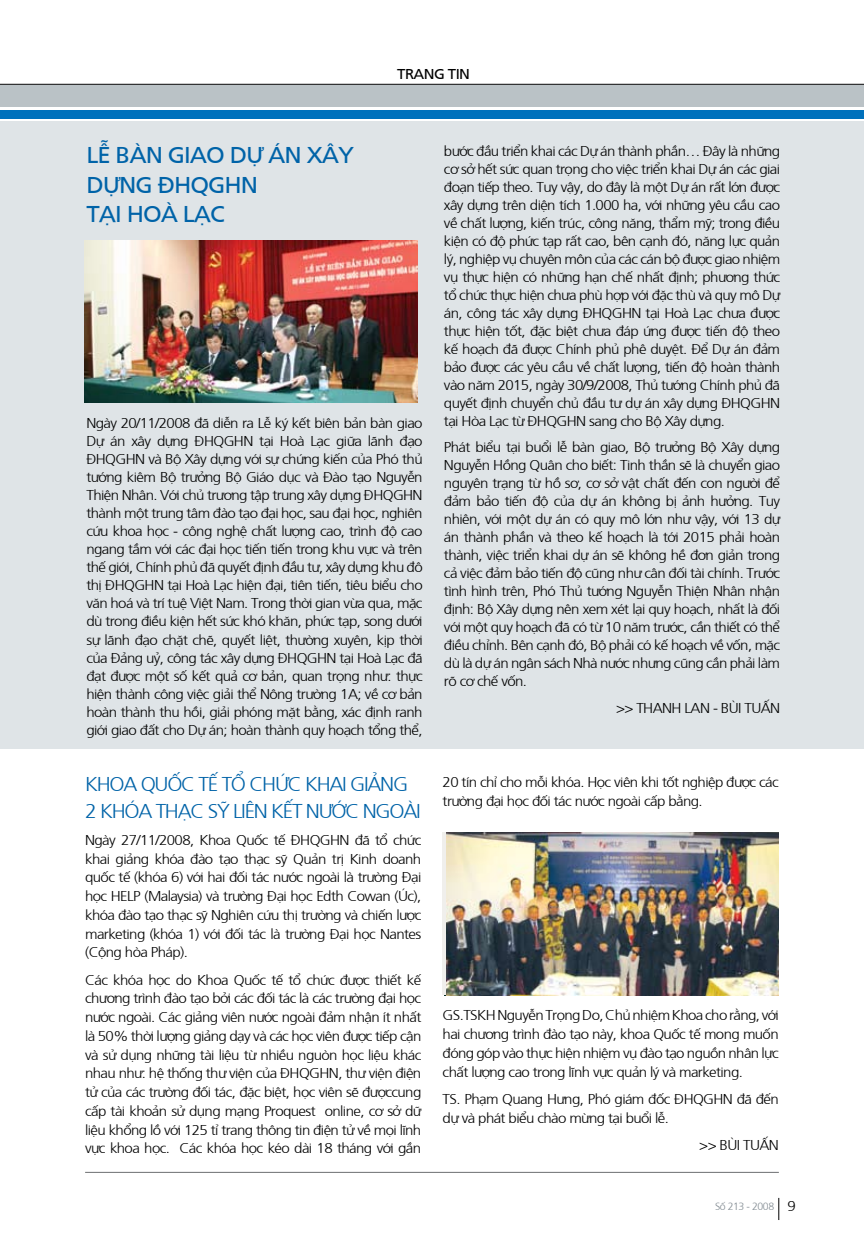
<style>
.page{position:relative;width:864px;height:1242px;background:#fff}
.page>*{position:absolute;margin:0;border:0;box-sizing:border-box;transform-origin:0 0}
.t1{font:22.8px/29.5px "Frutiger";letter-spacing:-.04em;color:#0063a8;scale:1.05 1}
.t2{font:300 19.95px/26.2px "Frutiger";letter-spacing:.05em;color:#0063a8;scale:1.05 1}
.t3{font:300 19.95px "Frutiger";letter-spacing:-.06em;color:#0063a8;scale:1.05 1}
.t4{font:300 14.25px/18px "Frutiger";letter-spacing:-.04em;color:#000;text-align:justify;scale:1.05 1}
.t5{font:14.25px "Frutiger";letter-spacing:-.04em;color:#000;scale:1.05 1}
.t6{font:300 10.5px "Frutiger";letter-spacing:-.04em;color:#828b92}
.s1{font-size:14.25px;color:#000}
</style>
<div class="page">
<div style="left:0;top:84px;width:863px;height:23px;background:#bac2c6"></div>
<div style="left:0;top:110px;width:863px;height:9px;background:#0071bc"></div>
<hr style="left:0;top:84px;width:863px;height:1px;background:#0d0c0d">
<hr style="left:85px;top:1172px;width:693px;height:1px;background:#6d6f71">
<svg style="left:778px;top:1198px;width:1px;height:22px"></svg>
<div style="left:0;top:121px;width:863px;height:627px;background:#dfe4e7"></div>
<img style="left:84px;top:241px;width:333px;height:162px">
<img style="left:446px;top:832px;width:332px;height:163px">
<p class="t5" style="left:397px;top:64px;width:71px">TRANG TIN</p>
<h1 class="t1" style="left:86px;top:138px;width:256px">LỄ BÀN GIAO DỰ ÁN XÂY<br>DỰNG ĐHQG HN<br>TẠI HOÀ LẠC</h1>
<p class="t4" style="left:86px;top:413px;width:321px">Ngày 20/11/2008 đã diễn ra Lễ ký kết biên bản bàn giao Dự án xây dựng ĐHQGHN tại Hoà Lạc giữa lãnh đạo ĐHQGHN và Bộ Xây dựng với sự chứng kiến của Phó thủ tướng kiêm Bộ trưởng Bộ Giáo dục và Đào tạo Nguyễn Thiện Nhân. Với chủ trương tập trung xây dựng ĐHQGHN thành một trung tâm đào tạo đại học, sau đại học, nghiên cứu khoa học - công nghệ chất lượng cao, trình độ cao ngang tầm với các đại học tiến tiến trong khu vực và trên thế giới, Chính phủ đã quyết định đầu tư, xây dựng khu đô thị ĐHQGHN tại Hoà Lạc hiện đại, tiên tiến, tiêu biểu cho văn hoá và trí tuệ Việt Nam. Trong thời gian vừa qua, mặc dù trong điều kiện hết sức khó khăn, phức tạp, song dưới sự lãnh đạo chặt chẽ, quyết liệt, thường xuyên, kịp thời của Đảng uỷ, công tác xây dựng ĐHQGHN tại Hoà Lạc đã đạt được một số kết quả cơ bản, quan trọng như: thực hiện thành công việc giải thể Nông trường 1A; về cơ bản hoàn thành thu hồi, giải phóng mặt bằng, xác định ranh giới giao đất cho Dự án; hoàn thành quy hoạch tổng thể,</p>
<h2 class="t3" style="left:85px;top:770px;width:220px">Khoa Quốc tế tổ ch ức khai</h2>
<h2 class="t2" style="left:85px;top:770px;width:318px;text-indent:265px">giảng<br>2 kh óathạcsỹ liênkếtnướcng oài</h2>
<p class="t4" style="left:85px;top:829px;width:321px;line-height:18.8px">Ngày 27/11/2008, Khoa Quốc tế ĐHQGHN đã tổ chức khai giảng khóa đào tạo thạc sỹ Quản trị Kinh doanh quốc tế (khóa 6) với hai đối tác nước ngoài là trường Đại học HELP (Malaysia) và trường Đại học Edth Cowan (Úc), khóa đào tạo thạc sỹ Nghiên cứu thị trường và chiến lược marketing (khóa 1) với đối tác là trường Đại học Nantes (Cộng hòa Pháp).</p>
<p class="t4" style="left:85px;top:969px;width:321px;line-height:18.8px">Các khóa học do Khoa Quốc tế tổ chức được thiết kế chương trình đào tạo bởi các đối tác là các trường đại học nước ngoài. Các giảng viên nước ngoài đảm nhận ít nhất là 50% thời lượng giảng dạy và các học viên được tiếp cận và sử dụng những tài liệu từ nhiều nguòn học liệu khác nhau như: hệ thống thư viện của ĐHQGHN, thư viện điện tử của các trường đối tác, đặc biệt, học viên sẽ đượccung cấp tài khoản sử dụng mạng Proquest online, cơ sở dữ liệu khổng lồ với 125 tỉ trang thông tin điện tử về mọi lĩnh vực khoa học. Các khóa học kéo dài 18 tháng với gần</p>
<p class="t4" style="left:444px;top:141px;width:321px">bước đầu triển khai các Dự án thành phần… Đây là những cơ sở hết sức quan trọng cho việc triển khai Dự án các giai đoạn tiếp theo. Tuy vậy, do đây là một Dự án rất lớn được xây dựng trên diện tích 1.000 ha, với những yêu cầu cao về chất lượng, kiến trúc, công năng, thẩm mỹ; trong điều kiện có độ phức tạp rất cao, bên cạnh đó, năng lực quản lý, nghiệp vụ chuyên môn của các cán bộ được giao nhiệm vụ thực hiện có những hạn chế nhất định; phương thức tổ chức thực hiện chưa phù hợp với đặc thù và quy mô Dự án, công tác xây dựng ĐHQGHN tại Hoà Lạc chưa được thực hiện tốt, đặc biệt chưa đáp ứng được tiến độ theo kế hoạch đã được Chính phủ phê duyệt. Để Dự án đảm bảo được các yêu cầu về chất lượng, tiến độ hoàn thành vào năm 2015, ngày 30/9/2008, Thủ tướng Chính phủ đã quyết định chuyển chủ đầu tư dự án xây dựng ĐHQGHN tại Hòa Lạc từ ĐHQGHN sang cho Bộ Xây dựng.</p>
<p class="t4" style="left:444px;top:437px;width:321px">Phát biểu tại buổi lễ bàn giao, Bộ trưởng Bộ Xây dựng Nguyễn Hồng Quân cho biết: Tinh thần sẽ là chuyển giao nguyên trạng từ hồ sơ, cơ sở vật chất đến con người để đảm bảo tiến độ của dự án không bị ảnh hưởng. Tuy nhiên, với một dự án có quy mô lớn như vậy, với 13 dự án thành phần và theo kế hoạch là tới 2015 phải hoàn thành, việc triển khai dự án sẽ không hề đơn giản trong cả việc đảm bảo tiến độ cũng như cân đối tài chính. Trước tình hình trên, Phó Thủ tướng Nguyễn Thiện Nhân nhận định: Bộ Xây dựng nên xem xét lại quy hoạch, nhất là đối với một quy hoạch đã có từ 10 năm trước, cần thiết có thể điều chỉnh. Bên cạnh đó, Bộ phải có kế hoạch về vốn, mặc dù là dự án ngân sách Nhà nước nhưng cũng cần phải làm rõ cơ chế vốn.</p>
<p class="t4" style="left:615px;top:698px;width:36px">&gt;&gt; Thanh</p>
<p class="t4" style="left:684px;top:698px;width:90px">Lan - Bùi Tuấn</p>
<p class="t4" style="left:442px;top:771px;width:321px;line-height:18.8px">20 tín chỉ cho mỗi khóa. Học viên khi tốt nghiệp được các trường đại học đối tác nước ngoài cấp bằng.</p>
<p class="t4" style="left:442px;top:1005px;width:321px;line-height:18.8px">GS.TSKH Nguyễn Trọng Do, Chủ nhiệm Khoa cho rằng, với hai chương trình đào tạo này, khoa Quốc tế mong muốn đóng góp vào thực hiện nhiệm vụ đào tạo nguồn nhân lực chất lượng cao trong lĩnh vực quản lý và marketing.</p>
<p class="t4" style="left:442px;top:1088px;width:321px;line-height:18.8px">TS. Phạm Quang Hưng, Phó giám đốc ĐHQGHN đã đến dự và phát biểu chào mừng tại buổi lễ.</p>
<p class="t4" style="left:699px;top:1135px;width:75px">&gt;&gt; Bùi Tuấn</p>
<p class="t6" style="left:714px;top:1198px;width:82px">Số 213 - 2008 <span class="s1">9</span></p>
</div>
